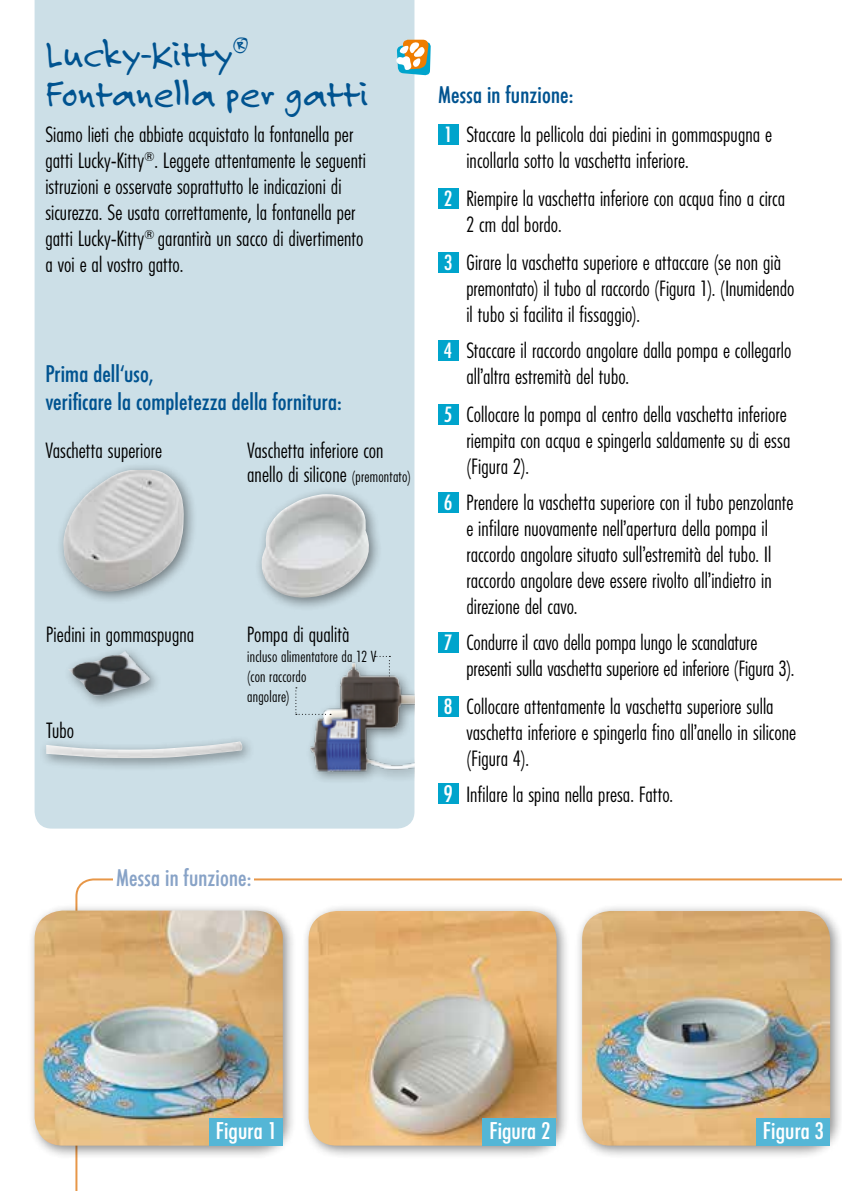
<style>
.page{position:relative;width:842px;height:1191px;background:#fff}
.page>*{position:absolute;margin:0;border:0;box-sizing:border-box;transform-origin:0 0}
.t1{font:40px/40px "Felt Tip Roman";color:#005390}
.t2{font:500 24px/28px "Futura Condensed BQ";letter-spacing:.005em;color:#005390}
.t3{font:500 24px "Futura Condensed BQ";color:#fff}
.t4{font:500 24px "Futura Condensed BQ";color:#88a3c7}
.t5{font:300 22px/26px "Futura Condensed BQ";letter-spacing:.005em;color:#000}
.t6{font:300 16px/20px "Futura Condensed BQ";letter-spacing:.015em;color:#000}
.s1{font-size:16px}
.s2{font-weight:500;color:#fff}
.s3{font-weight:500;font-size:24px;color:#fff}
</style>
<div class="page">
<svg style="left:75px;top:878px;width:767px;height:313px"></svg>
<div style="left:27px;top:902px;width:270px;height:257px;background:#000;opacity:.45"></div>
<img style="left:35px;top:910px;width:248px;height:235px">
<div style="left:574px;top:903px;width:268px;height:256px;background:#000;opacity:.45"></div>
<img style="left:582px;top:911px;width:248px;height:234px">
<div style="left:301px;top:903px;width:270px;height:256px;background:#000;opacity:.45"></div>
<img style="left:309px;top:911px;width:248px;height:234px">
<div style="left:35px;top:0;width:379px;height:828px;background:#ccdfe7"></div>
<svg style="left:396px;top:40px;width:35px;height:36px"></svg>
<div style="left:438px;top:124px;width:21px;height:21px;background:#00a4cc"></div>
<div style="left:438px;top:188px;width:21px;height:21px;background:#00a4cc"></div>
<div style="left:438px;top:252px;width:21px;height:21px;background:#00a4cc"></div>
<div style="left:438px;top:340px;width:21px;height:21px;background:#00a4cc"></div>
<div style="left:438px;top:404px;width:21px;height:21px;background:#00a4cc"></div>
<div style="left:438px;top:492px;width:21px;height:21px;background:#00a4cc"></div>
<div style="left:438px;top:632px;width:21px;height:21px;background:#00a4cc"></div>
<div style="left:438px;top:696px;width:21px;height:21px;background:#00a4cc"></div>
<div style="left:438px;top:783px;width:21px;height:21px;background:#00a4cc"></div>
<div style="left:209px;top:1118px;width:73px;height:28px;background:#54b6d6"></div>
<div style="left:482px;top:1118px;width:74px;height:28px;background:#54b6d6"></div>
<div style="left:756px;top:1118px;width:73px;height:28px;background:#54b6d6"></div>
<div style="left:113px;top:861px;width:141px;height:31px;background:#fff"></div>
<img style="left:304px;top:640px;width:110px;height:145px">
<svg style="left:295px;top:687px;width:36px;height:28px"></svg>
<div style="left:56px;top:462px;width:142px;height:143px;background:#000;opacity:.45"></div>
<img style="left:63px;top:470px;width:121px;height:122px">
<div style="left:254px;top:486px;width:129px;height:125px;background:#000;opacity:.45"></div>
<img style="left:261px;top:494px;width:109px;height:104px">
<div style="left:63px;top:645px;width:99px;height:64px;background:#000;opacity:.45"></div>
<img style="left:68px;top:649px;width:85px;height:47px">
<div style="left:39px;top:734px;width:217px;height:38px;background:#000;opacity:.45"></div>
<img style="left:46px;top:741px;width:196px;height:17px">
<h1 class="t1" style="left:45px;top:34px;width:324px">Lucky-Kitty<sup>®<br></sup>Fontanella per gatti</h1>
<p class="t5" style="left:45px;top:122px;width:322px">Siamo lieti che abbiate acquistato la fontanella per gatti Lucky-Kitty<sup>®</sup>. Leggete attentamente le seguenti istruzioni e osservate soprattutto le indicazioni di sicurezza. Se usata correttamente, la fontanella per gatti Lucky-Kitty<sup>®</sup> garantirà un sacco di divertimento a voi e al vostro gatto.</p>
<p class="t2" style="left:45px;top:360px;width:298px">Prima dell‘uso,<br>verificare la completezza della fornitura:</p>
<p class="t5" style="left:45px;top:438px;width:118px">Vaschetta superiore</p>
<p class="t5" style="left:247px;top:439px;width:165px;line-height:24px">Vaschetta inferiore con anello di silicone <span class="s1">(premontato)</span></p>
<p class="t5" style="left:46px;top:622px;width:149px">Piedini in gommaspugna</p>
<p class="t5" style="left:46px;top:718px;width:30px">Tubo</p>
<p class="t5" style="left:247px;top:622px;width:104px">Pompa di qualità</p>
<p class="t6" style="left:247px;top:647px;width:131px">incluso alimentatore da 12 V (con raccordo<br>angolare)</p>
<p class="t4" style="left:116px;top:864px;width:137px">Messa in funzione:</p>
<p class="t2" style="left:438px;top:81px;width:137px">Messa in funzione:</p>
<p class="t5" style="left:466px;top:122px;width:307px;text-indent:-22px"><span class="s2">1</span> Staccare la pellicola dai piedini in gommaspugna e incollarla sotto la vaschetta inferiore.</p>
<p class="t5" style="left:466px;top:186px;width:320px;text-indent:-22px"><span class="s2">2</span> Riempire la vaschetta inferiore con acqua fino a circa<br>2 cm dal bordo.</p>
<p class="t5" style="left:466px;top:250px;width:329px;text-indent:-22px"><span class="s2">3</span> Girare la vaschetta superiore e attaccare (se non già premontato) il tubo al raccordo (Figura 1). (Inumidendo il tubo si facilita il fissaggio).</p>
<p class="t5" style="left:466px;top:338px;width:327px;text-indent:-22px"><span class="s2">4</span> Staccare il raccordo angolare dalla pompa e collegarlo all’altra estremità del tubo.</p>
<p class="t5" style="left:466px;top:402px;width:325px;text-indent:-22px"><span class="s2">5</span> Collocare la pompa al centro della vaschetta inferiore riempita con acqua e spingerla saldamente su di essa (Figura 2).</p>
<p class="t5" style="left:466px;top:490px;width:328px;text-indent:-22px"><span class="s2">6</span> Prendere la vaschetta superiore con il tubo penzolante e infilare nuovamente nell’apertura della pompa il raccordo angolare situato sull’estremità del tubo. Il raccordo angolare deve essere rivolto all’indietro in direzione del cavo.</p>
<p class="t5" style="left:466px;top:630px;width:329px;text-indent:-22px"><span class="s2">7</span> Condurre il cavo della pompa lungo le scanalature presenti sulla vaschetta superiore ed inferiore (Figura 3).</p>
<p class="t5" style="left:466px;top:694px;width:331px;text-indent:-22px"><span class="s2">8</span> Collocare attentamente la vaschetta superiore sulla vaschetta inferiore e spingerla fino all’anello in silicone (Figura 4).</p>
<p class="t5" style="left:444px;top:782px;width:231px"><span class="s3">9</span> Infilare la spina nella presa. Fatto.</p>
<p class="t3" style="left:216px;top:1117px;width:48px">Figura</p>
<p class="t3" style="left:235px;top:1120px;width:43px">Bild 1</p>
<p class="t3" style="left:489px;top:1117px;width:48px">Figura</p>
<p class="t3" style="left:509px;top:1120px;width:43px">Bild 2</p>
<p class="t3" style="left:763px;top:1117px;width:48px">Figura</p>
<p class="t3" style="left:782px;top:1120px;width:43px">Bild 3</p>
</div>
